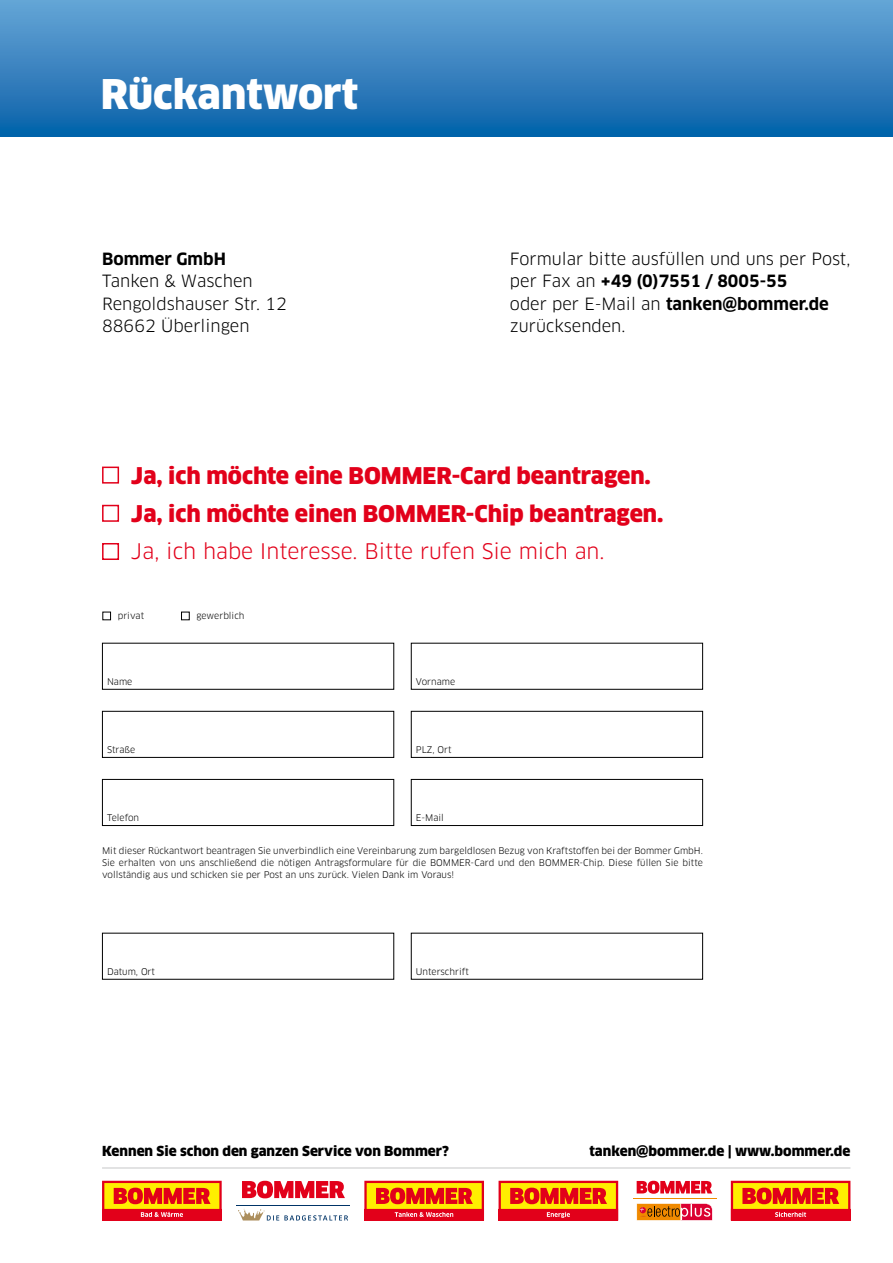
<style>
.page{position:relative;width:893px;height:1263px;background:#fff}
.page>*{position:absolute;margin:0;border:0;box-sizing:border-box;transform-origin:0 0}
.t1{font:900 39.9px "Clan OT";color:#fff}
.t2{font:900 22.5px/37.5px "Clan OT";color:#e2001a}
.t3{font:21px "Clan OT";color:#e2001a}
.t4{font:16.5px/22.5px "Clan OT";color:#000}
.t5{font:700 16.5px "Clan OT";color:#000}
.t6{font:900 13.5px "Clan OT";color:#000}
.t7{font:9px/12px "Clan OT";color:#000;text-align:justify}
.s1{font-weight:700}
</style>
<div class="page">
<div style="left:0;top:0;width:893px;height:137px;background:linear-gradient(to bottom,#69a6d7,#0861a9)"></div>
<div style="left:102px;top:467px;width:17px;height:17px;background:#fff;border:2px solid #e2001a"></div>
<div style="left:102px;top:505px;width:17px;height:17px;background:#fff;border:2px solid #e2001a"></div>
<div style="left:102px;top:543px;width:17px;height:17px;background:#fff;border:2px solid #e2001a"></div>
<div style="left:102px;top:612px;width:9px;height:8px;border:1px solid #000"></div>
<div style="left:181px;top:612px;width:9px;height:8px;border:1px solid #000"></div>
<div style="left:102px;top:643px;width:292px;height:47px;border:1px solid #000"></div>
<div style="left:102px;top:711px;width:292px;height:47px;border:1px solid #000"></div>
<div style="left:102px;top:779px;width:292px;height:47px;border:1px solid #000"></div>
<div style="left:102px;top:933px;width:292px;height:47px;border:1px solid #000"></div>
<div style="left:411px;top:933px;width:292px;height:47px;border:1px solid #000"></div>
<div style="left:411px;top:643px;width:292px;height:47px;border:1px solid #000"></div>
<div style="left:411px;top:711px;width:292px;height:47px;border:1px solid #000"></div>
<div style="left:411px;top:779px;width:292px;height:47px;border:1px solid #000"></div>
<hr style="left:102px;top:1167px;width:748px;height:1px;background:#c6c7c8">
<svg style="left:102px;top:1181px;width:120px;height:39px;background:#ed5f15"></svg>
<hr style="left:236px;top:1205px;width:114px;height:1px;background:#003467">
<svg style="left:238px;top:1209px;width:110px;height:11px"></svg>
<svg style="left:242px;top:1181px;width:103px;height:17px;background:#e8394d"></svg>
<svg style="left:731px;top:1181px;width:119px;height:39px;background:#ed5e13"></svg>
<svg style="left:499px;top:1181px;width:119px;height:39px;background:#ed5d12"></svg>
<svg style="left:364px;top:1181px;width:120px;height:39px;background:#ed6116"></svg>
<hr style="left:633px;top:1198px;width:83px;height:1px;background:#f08a00">
<svg style="left:637px;top:1181px;width:75px;height:13px"></svg>
<svg style="left:637px;top:1203px;width:75px;height:17px"></svg>
<h1 class="t1" style="left:101px;top:70px;width:259px">Rückantwort</h1>
<h3 class="t5" style="left:102px;top:249px;width:125px">Bommer GmbH</h3>
<h3 class="t4" style="left:102px;top:270px;width:186px">Tanken &amp; Waschen<br>Rengoldshauser Str. 12<br>88662 Überlingen</h3>
<h3 class="t4" style="left:510px;top:247px;width:342px">Formular bitte ausfüllen und uns per Post, per Fax an <span class="s1">+49 (0)7551 / 8005-55<br></span>oder per E-Mail an <span class="s1">tanken@bommer.de </span>zurücksenden.</h3>
<h2 class="t2" style="left:131px;top:457px;width:534px">Ja, ich möchte eine BOMMER-Card beantragen.<br>Ja, ich möchte einen BOMMER-Chip beantragen.</h2>
<h3 class="t3" style="left:131px;top:539px;width:475px">Ja, ich habe Interesse. Bitte rufen Sie mich an.</h3>
<p class="t7" style="left:118px;top:610px;width:28px">privat</p>
<p class="t7" style="left:196px;top:610px;width:50px">gewerblich</p>
<p class="t7" style="left:107px;top:675px;width:27px">Name</p>
<p class="t7" style="left:416px;top:675px;width:41px">Vorname</p>
<p class="t7" style="left:107px;top:743px;width:30px">Straße</p>
<p class="t7" style="left:416px;top:743px;width:37px">PLZ, Ort</p>
<p class="t7" style="left:107px;top:811px;width:34px">Telefon</p>
<p class="t7" style="left:416px;top:811px;width:30px">E-Mail</p>
<p class="t7" style="left:102px;top:845px;width:602px">Mit dieser Rückantwort beantragen Sie unverbindlich eine Vereinbarung zum bargeldlosen Bezug von Kraftstoffen bei der Bommer GmbH.<br>Sie erhalten von uns anschließend die nötigen Antragsformulare für die BOMMER-Card und den BOMMER-Chip. Diese füllen Sie bitte vollständig aus und schicken sie per Post an uns zurück. Vielen Dank im Voraus!</p>
<p class="t7" style="left:107px;top:965px;width:49px">Datum, Ort</p>
<p class="t7" style="left:416px;top:965px;width:55px">Unterschrift</p>
<h3 class="t6" style="left:102px;top:1143px;width:348px">Kennen Sie schon den ganzen Service von Bommer?</h3>
<h3 class="t6" style="left:589px;top:1143px;width:262px">tanken@bommer.de | www.bommer.de</h3>
</div>
